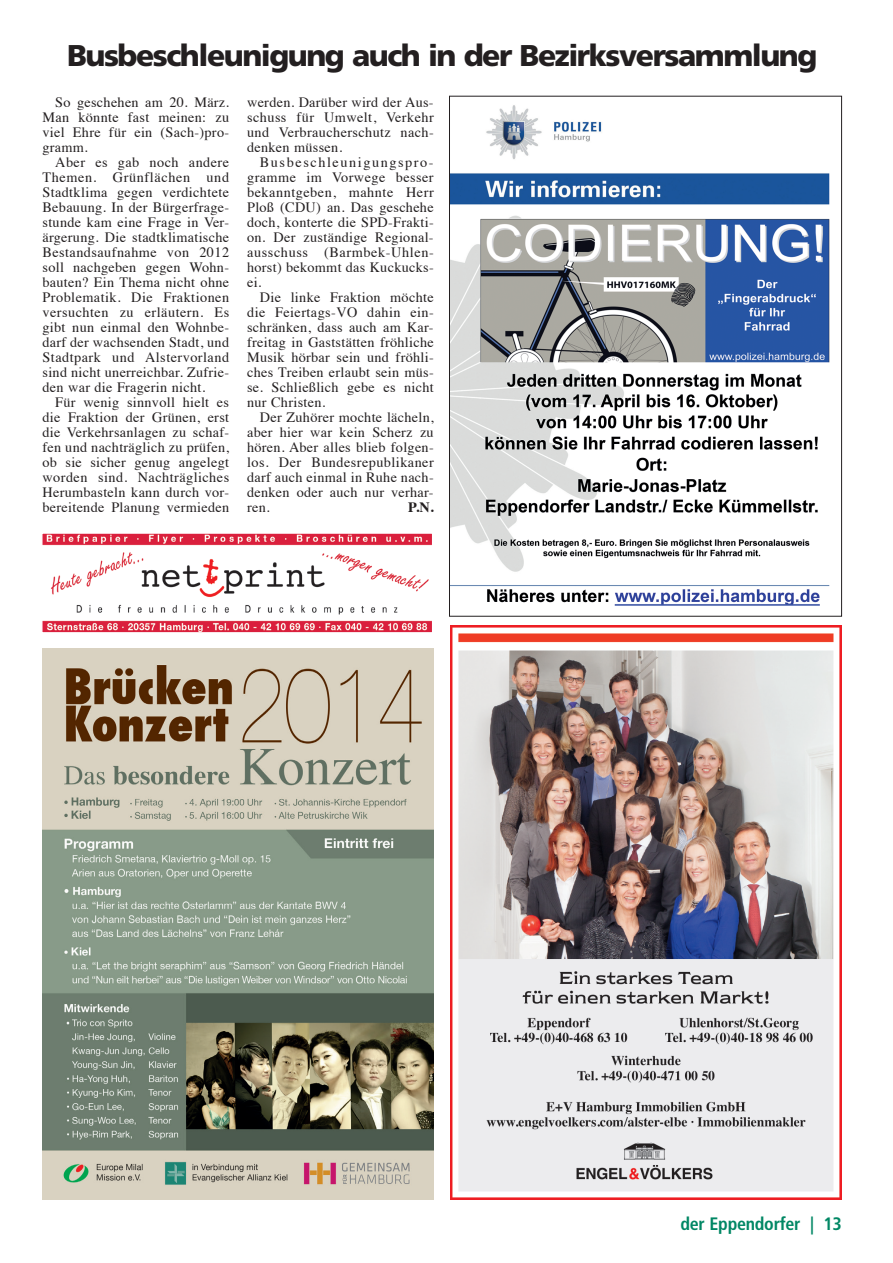
<style>
.page{position:relative;width:893px;height:1263px;background:#fff}
.page>*{position:absolute;margin:0;border:0;box-sizing:border-box;transform-origin:0 0}
.t1{font:900 30px "Frutiger";letter-spacing:-.05em;color:#231f20}
.t2{font:700 condensed 18px "Frutiger";letter-spacing:-.015em;color:#008764}
.t3{font:14.25px/15px "Times";letter-spacing:.02em;color:#231f20;text-align:justify}
.t4{font:700 14.25px "Times";color:#231f20}
.s1{font-style:inherit}
</style>
<div class="page">
<img style="left:451px;top:625px;width:391px;height:574px">
<img style="left:451px;top:105px;width:379px;height:501px">
<img style="left:43px;top:649px;width:390px;height:550px">
<img style="left:44px;top:535px;width:386px;height:96px">
<div style="left:41px;top:532px;width:392px;height:102px;border:2px solid #fff"></div>
<h1 class="t1" style="left:67px;top:37px;width:752px">Busbeschleunigung auch in der Bezirksversammlung</h1>
<p class="t3" style="left:43px;top:93px;width:188px;text-indent:13px">So geschehen am 20. März.<br>Man könnte fast meinen: zu viel Ehre für ein (Sach-)pro&shy;gramm.</p>
<p class="t3" style="left:43px;top:153px;width:188px;text-indent:13px">Aber es gab noch andere Themen. Grünflächen und Stadtklima gegen verdichtete Bebauung. In der Bürgerfrage&shy;stunde kam eine Frage in Ver&shy;ärgerung. Die stadtklimatische Bestandsaufnahme von 2012 soll nachgeben gegen Wohn&shy;bauten? Ein Thema nicht ohne Problematik. Die Fraktionen versuchten zu erläutern. Es gibt nun einmal den Wohnbe&shy;darf der wachsenden Stadt, und Stadtpark und Alstervorland sind nicht unerreichbar. Zufrie&shy;den war die Fragerin nicht.</p>
<p class="t3" style="left:43px;top:393px;width:188px;text-indent:13px">Für wenig sinnvoll hielt es die Fraktion der Grünen, erst die Verkehrsanlagen zu schaf&shy;fen und nachträglich zu prüfen, ob sie sicher genug angelegt worden sind. Nachträgliches Herumbasteln kann durch vor&shy;bereitende Planung vermieden</p>
<p class="t3" style="left:247px;top:93px;width:188px">werden. Darüber wird der Aus&shy;schuss für Umwelt, Verkehr und Verbraucherschutz nach&shy;denken müssen.</p>
<p class="t3" style="left:247px;top:153px;width:188px;text-indent:13px">Busbeschleunigungspro&shy;gramme im Vorwege besser bekanntgeben, mahnte Herr Ploß (CDU) an. Das geschehe doch, konterte die SPD-Frakti&shy;on. Der zuständige Regional&shy;ausschuss (Barmbek-Uhlen&shy;horst) bekommt das Kuckucks&shy;ei.</p>
<p class="t3" style="left:247px;top:288px;width:188px;text-indent:13px">Die linke Fraktion möchte die Feiertags-VO dahin ein&shy;schränken, dass auch am Kar&shy;freitag in Gaststätten fröhliche Musik hörbar sein und fröhli&shy;ches Treiben erlaubt sein müs&shy;se. Schließlich gebe es nicht nur Christen.</p>
<p class="t3" style="left:247px;top:408px;width:188px;text-indent:13px">Der Zuhörer mochte lächeln, aber hier war kein Scherz zu hören. Aber alles blieb folgen&shy;los. Der Bundesrepublikaner darf auch einmal in Ruhe nach&shy;denken oder auch nur verhar&shy;ren.</p>
<p class="t4" style="left:408px;top:493px;width:27px">P.N.</p>
<p class="t2" style="left:680px;top:1213px;width:163px">der Eppendorfer | <span class="s1">13</span></p>
</div>
